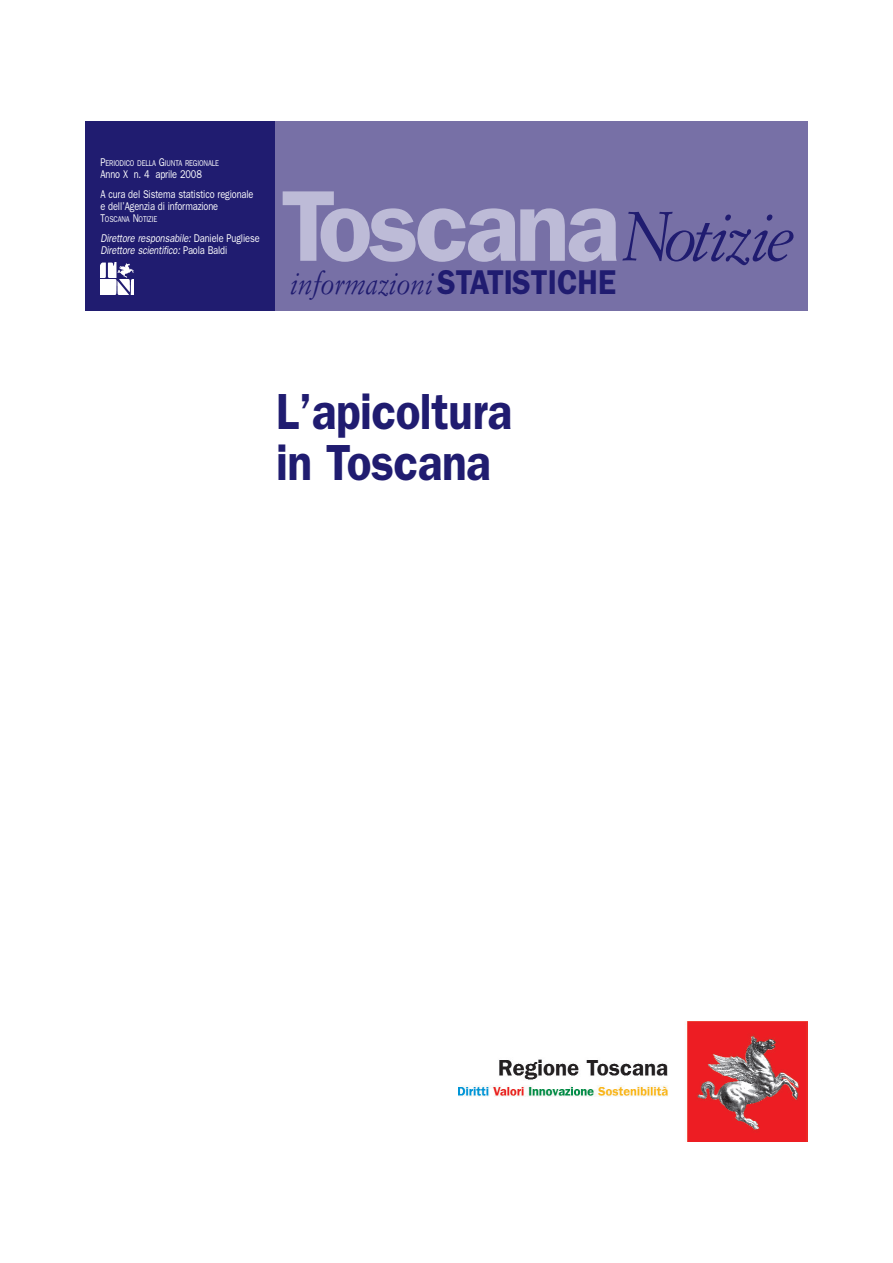
<style>
.page{position:relative;width:893px;height:1263px;background:#fff}
.page>*{position:absolute;margin:0;border:0;box-sizing:border-box;transform-origin:0 0}
.t1{font:600 101.1px "Franklin Gothic";letter-spacing:-.04em;color:#bdbbd7}
.t2{font:600 51px/51px "Franklin Gothic";letter-spacing:-.01em;color:#201c70;scale:.9 1}
.t3{font:italic 30.9px "Simoncini Garamond";color:#201c70;scale:.9 1}
.t4{font:11.25px/19.8px "Franklin Gothic";letter-spacing:-.01em;color:#fff;scale:.82 1}
.t5{font:italic 11.25px/12.3px "Franklin Gothic";color:#fff;scale:.82 1}
.t6{font:8.4px "Franklin Gothic";letter-spacing:-.015em;color:#fff;scale:.82 1}
.s1{font-size:11.25px}
.s2{font-style:normal}
.s3{font-family:"Simoncini Garamond";font-weight:400;font-style:italic;font-size:67.8px;color:#201c70}
.s4{font-family:"Franklin Gothic";font-weight:600;font-style:normal;font-size:34.5px}
</style>
<div class="page">
<div style="left:258px;top:121px;width:550px;height:190px;background:#7770a6"></div>
<div style="left:85px;top:121px;width:189px;height:190px;background:#201c70"></div>
<img style="left:101px;top:262px;width:32px;height:33px">
<img style="left:459px;top:1022px;width:347px;height:120px">
<hr style="left:806px;top:1022px;width:2px;height:120px;background:#ea2924">
<p class="t6" style="left:100px;top:160px;width:146px"><span class="s1">P</span>ERIODICO DELLA <span class="s1">G</span>IUNTA REGIONALE</p>
<p class="t4" style="left:100px;top:165px;width:188px">Anno X n. 4 aprile 2008<br>A cura del Sistema statistico regionale</p>
<p class="t4" style="left:100px;top:197px;width:145px">e dell’Agenzia di informazione</p>
<p class="t6" style="left:100px;top:216px;width:71px"><span class="s1">T</span>OSCANA <span class="s1">N</span>OTIZIE</p>
<p class="t5" style="left:100px;top:233px;width:196px">Direttore responsabile: <span class="s2">D a n i e l e P u g l i e s e<br></span>Direttore scientifico: <span class="s2">P a o l a B a l d i</span></p>
<h1 class="t1" style="left:281px;top:191px;width:514px">Toscana<span class="s3">Notizie</span></h1>
<h3 class="t3" style="left:290px;top:271px;width:364px">informazioni<span class="s4">STATISTICHE</span></h3>
<h2 class="t2" style="left:276px;top:391px;width:264px">L’apicoltura in Toscana</h2>
</div>
